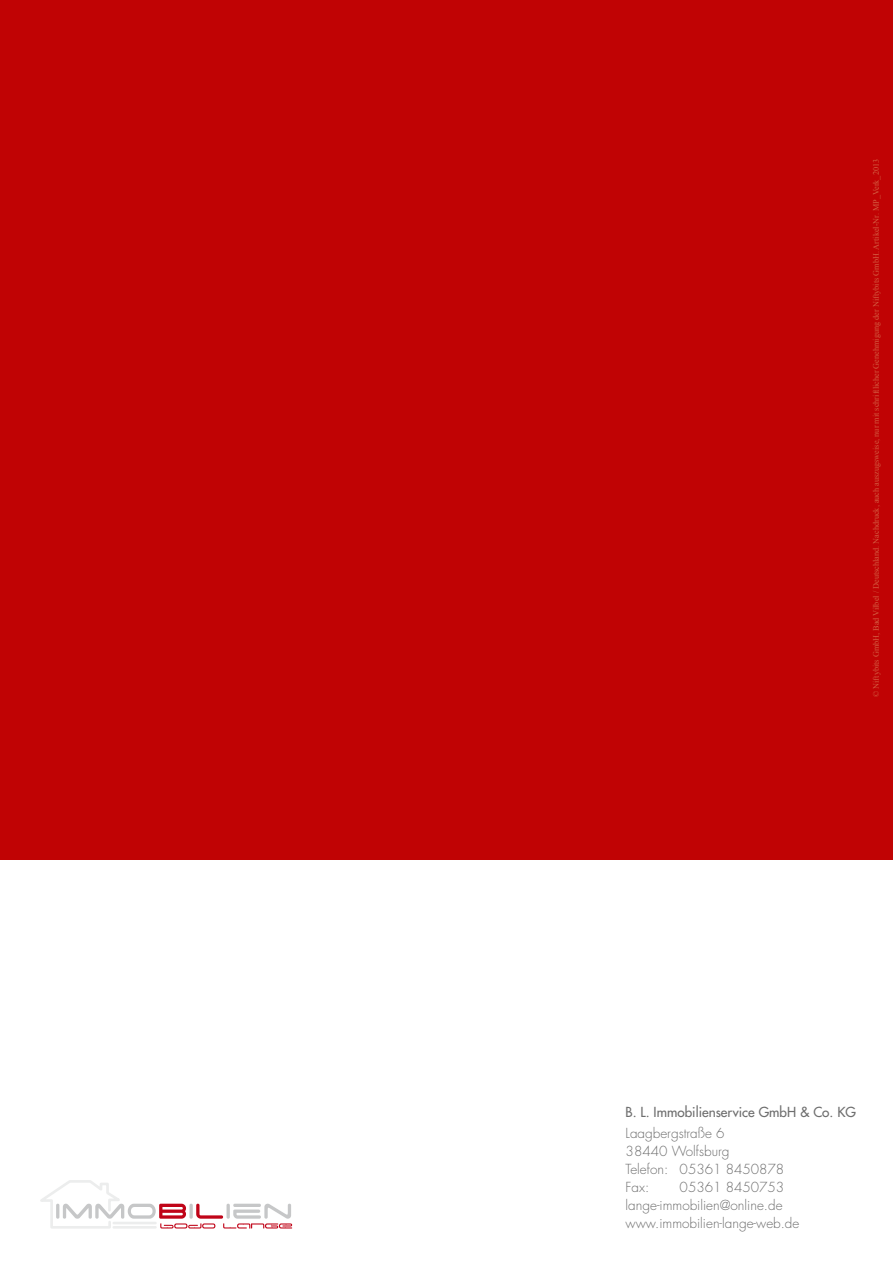
<style>
.page{position:relative;width:893px;height:1263px;background:#fff}
.page>*{position:absolute;margin:0;border:0;box-sizing:border-box;transform-origin:0 0}
.t1{font:300 13.5px/18px "Futura";color:#6e6e6e}
.t2{font:13.5px "Futura";color:#6e6e6e}
.t3{font:8.25px "Times New Roman";color:#d45e42}
</style>
<div class="page">
<div style="left:0;top:0;width:893px;height:860px;background:#c00304"></div>
<svg style="left:40px;top:1180px;width:252px;height:49px"></svg>
<p class="t3" style="left:870px;top:697px;width:540px;rotate:-90deg">© Niftybits GmbH, Bad Vilbel / Deutschland. Nachdruck, auch auszugsweise, nur mit schriftlicher Genehmigung der Niftybits GmbH. Artikel-Nr. MP_Verk_2013</p>
<h1 class="t2" style="left:626px;top:1103px;width:232px">B. L. Immobilienservice GmbH &amp; Co. KG</h1>
<h1 class="t1" style="left:626px;top:1124px;width:160px">Laagbergstraße 6<br>38440 Wolfsburg<br>Telefon: 05361 8450878<br>Fax:</h1>
<h1 class="t1" style="left:626px;top:1178px;width:175px;text-indent:54px">05361 8450753 lange-immobilien@online.de www.immobilien-lange-web.de</h1>
</div>
